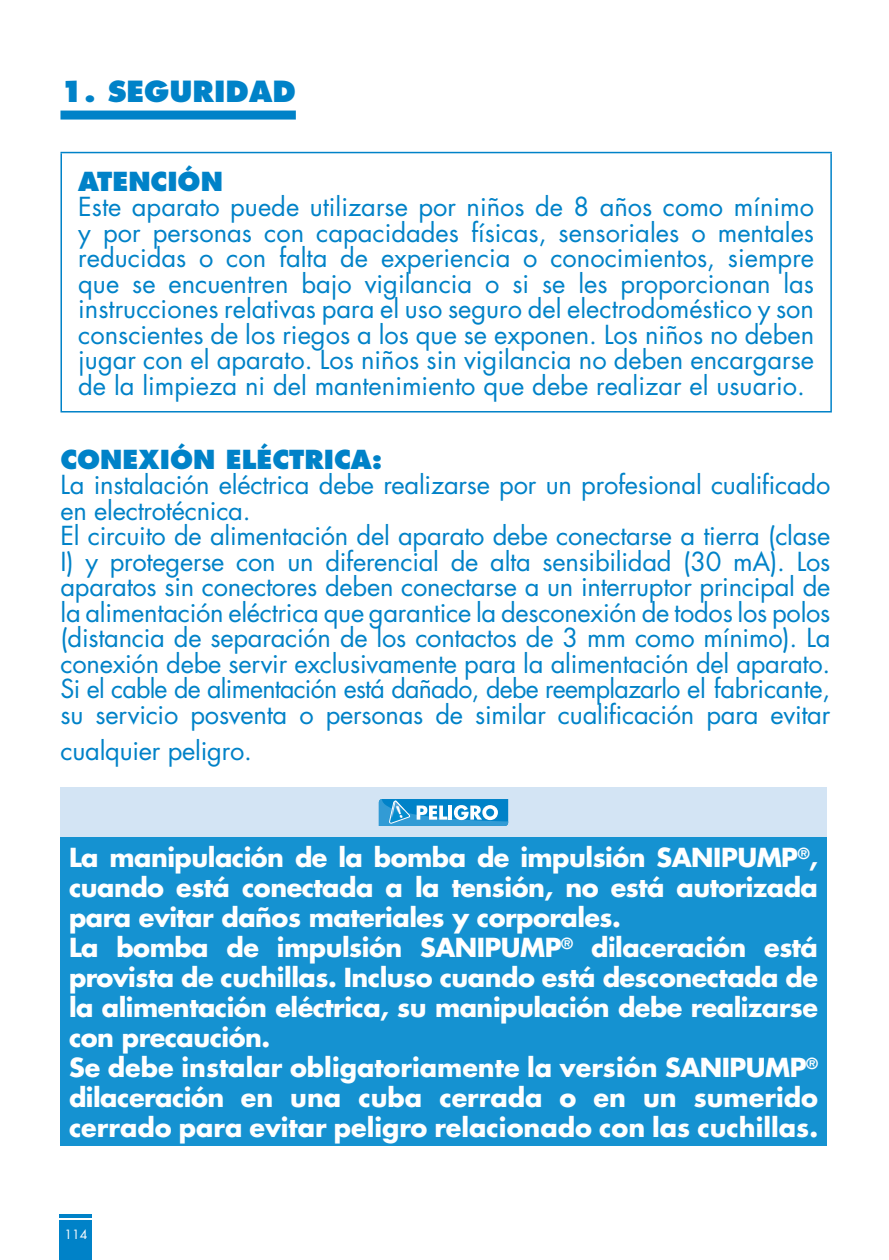
<style>
.page{position:relative;width:889px;height:1260px;background:#fff}
.page>*{position:absolute;margin:0;border:0;box-sizing:border-box;transform-origin:0 0}
.t1{font:800 28.35px "Futura Std";color:#0082c8}
.t2{font:25.5px/25.5px "Futura Std";letter-spacing:-.01em;color:#0082c8;text-align:justify}
.t3{font:700 25.5px/30px "Futura Std";letter-spacing:-.02em;color:#fff}
.t4{font:800 25.5px "Futura Std";color:#0082c8}
.t5{font:12.45px "Futura Std";color:#fff}
</style>
<div class="page">
<div style="left:59px;top:1220px;width:33px;height:39px;background:#0082c8"></div>
<svg style="left:59px;top:1214px;width:33px;height:3px"></svg>
<div style="left:60px;top:110px;width:236px;height:9px;background:#0082c8"></div>
<hr style="left:60px;top:152px;width:771px;height:1px;background:#0082c8">
<hr style="left:60px;top:153px;width:2px;height:258px;background:#0082c8">
<hr style="left:830px;top:153px;width:1px;height:258px;background:#0082c8">
<hr style="left:60px;top:411px;width:771px;height:1px;background:#0082c8">
<div style="left:60px;top:787px;width:766px;height:50px;background:#d3e4f4"></div>
<div style="left:60px;top:837px;width:766px;height:308px;background:#1592d1"></div>
<svg style="left:378px;top:799px;width:130px;height:26px;background:#4ba7d8"></svg>
<p class="t1" style="left:60px;top:73px;width:237px">1. SEGURIDAD</p>
<p class="t4" style="left:78px;top:165px;width:146px">ATENCIÓN</p>
<p class="t2" style="left:78px;top:194px;width:737px">Este aparato puede utilizarse por niños de 8 años como mínimo y por personas con capacidades físicas, sensoriales o mentales reducidas o con falta de experiencia o conocimientos, siempre que se encuentren bajo vigilancia o si se les proporcionan las instrucciones relativas para el uso seguro del electrodoméstico y son conscientes de los riegos a los que se exponen. Los niños no deben jugar con el aparato. Los niños sin vigilancia no deben encargarse de la limpieza ni del mantenimiento que debe realizar el usuario.</p>
<p class="t4" style="left:60px;top:443px;width:323px">CONEXIÓN ELÉCTRICA:</p>
<p class="t2" style="left:60px;top:472px;width:771px;text-align:left">La instalación eléctrica debe realizarse por un profesional cualificado en electrotécnica.<br>El circuito de alimentación del aparato debe conectarse a tierra (clase I) y protegerse con un diferencial de alta sensibilidad (30 mA). Los aparatos sin conectores deben conectarse a un interruptor principal de la alimentación eléctrica que garantice la desconexión de todos los polos (distancia de separación de los contactos de 3 mm como mínimo). La conexión debe servir exclusivamente para la alimentación del aparato.<br>Si el cable de alimentación está dañado, debe reemplazarlo el fabricante, su servicio posventa o personas de similar cualificación para evitar</p>
<p class="t2" style="left:60px;top:738px;width:193px">cualquier peligro.</p>
<p class="t3" style="left:69px;top:842px;width:750px">La manipulación de la bomba de impulsión SANIPUMP<sup>®</sup>, cuando está conectada a la tensión, no está autorizada para evitar daños materiales y corporales.<br>La bomba de impulsión SANIPUMP<sup>®</sup> dilaceración está provista de cuchillas. Incluso cuando está desconectada de la alimentación eléctrica, su manipulación debe realizarse con precaución.<br>Se debe instalar obligatoriamente la versión SANIPUMP<sup>® </sup>dilaceración en una cuba cerrada o en un sumerido cerrado para evitar peligro relacionado con las cuchillas.</p>
<p class="t5" style="left:64px;top:1226px;width:24px">114</p>
</div>
